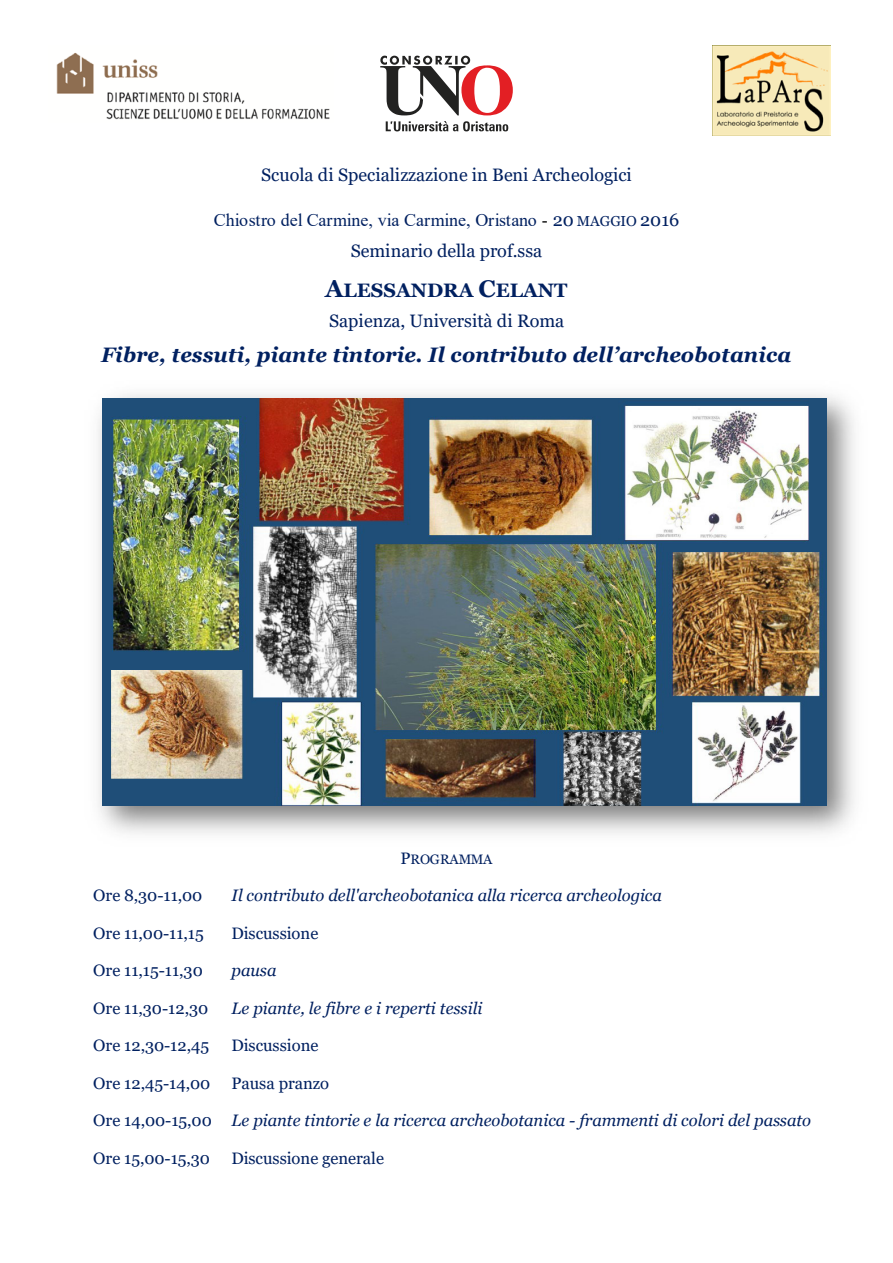
<style>
.page{position:relative;width:893px;height:1263px;background:#fff}
.page>*{position:absolute;margin:0;border:0;box-sizing:border-box;transform-origin:0 0}
.t1{font:italic 700 20.85px "Georgia";color:#002060}
.t2{font:700 19.5px "Georgia";color:#002060}
.t3{font:18px "Georgia";color:#002060}
.t4{font:18px "Times New Roman";letter-spacing:-.005em;color:#002060}
.t5{font:italic 16.5px "Georgia";color:#002060}
.t6{font:16.5px "Georgia";color:#002060}
.t7{font:13.65px "Georgia";letter-spacing:-.015em;color:#002060}
.s1{color:#000}
.s2{font-family:"Georgia"}
.s3{font-family:"Georgia";font-size:14.4px}
.s4{font-size:24.15px}
.s5{font-size:16.5px}
.s6{font-style:normal}
</style>
<div class="page">
<img style="left:98px;top:394px;width:757px;height:440px">
<img style="left:103px;top:399px;width:723px;height:406px">
<img style="left:56px;top:52px;width:274px;height:68px">
<img style="left:712px;top:45px;width:118px;height:90px">
<svg style="left:380px;top:56px;width:133px;height:59px"></svg>
<svg style="left:386px;top:121px;width:122px;height:10px"></svg>
<p class="t3" style="left:261px;top:164px;width:372px">Scuola di Specializzazione in Beni Archeologici</p>
<p class="t4" style="left:214px;top:207px;width:467px">Chiostro del Carmine, via Carmine, Oristano <span class="s1">-</span> <span class="s2">20</span> <span class="s3">MAGGIO</span> <span class="s2">2016</span></p>
<p class="t3" style="left:351px;top:240px;width:193px">Seminario della prof.ssa</p>
<p class="t2" style="left:325px;top:277px;width:244px"><span class="s4">A</span>LESSANDRA <span class="s4">C</span>ELANT</p>
<p class="t3" style="left:329px;top:310px;width:237px">Sapienza, Università di Roma</p>
<p class="t1" style="left:101px;top:341px;width:691px">Fibre, tessuti, piante tintorie. Il contributo dell’archeobotanica</p>
<p class="t7" style="left:400px;top:851px;width:93px"><span class="s5">P</span>ROGRAMMA</p>
<p class="t6" style="left:93px;top:885px;width:111px">Ore 8,30-11,00</p>
<p class="t5" style="left:231px;top:885px;width:432px">Il contributo dell'archeobotanica alla ricerca archeologica</p>
<p class="t6" style="left:93px;top:923px;width:112px">Ore 11,00-11,15</p>
<p class="t6" style="left:231px;top:923px;width:88px">Discussione</p>
<p class="t6" style="left:93px;top:961px;width:111px">Ore 11,15-11,30</p>
<p class="t5" style="left:231px;top:960px;width:47px">pausa</p>
<p class="t6" style="left:93px;top:998px;width:116px">Ore 11,30-12,30</p>
<p class="t5" style="left:231px;top:998px;width:252px">Le piante, le fibre e i reperti tessili</p>
<p class="t6" style="left:93px;top:1036px;width:118px">Ore 12,30-12,45</p>
<p class="t6" style="left:232px;top:1036px;width:88px">Discussione</p>
<p class="t6" style="left:93px;top:1073px;width:119px">Ore 12,45-14,00</p>
<p class="t6" style="left:231px;top:1073px;width:99px">Pausa pranzo</p>
<p class="t5" style="left:93px;top:1110px;width:719px"><span class="s6">Ore 14,00-15,00</span> Le piante tintorie e la ricerca archeobotanica - frammenti di colori del passato</p>
<p class="t6" style="left:93px;top:1148px;width:118px">Ore 15,00-15,30</p>
<p class="t6" style="left:231px;top:1148px;width:154px">Discussione generale</p>
</div>
